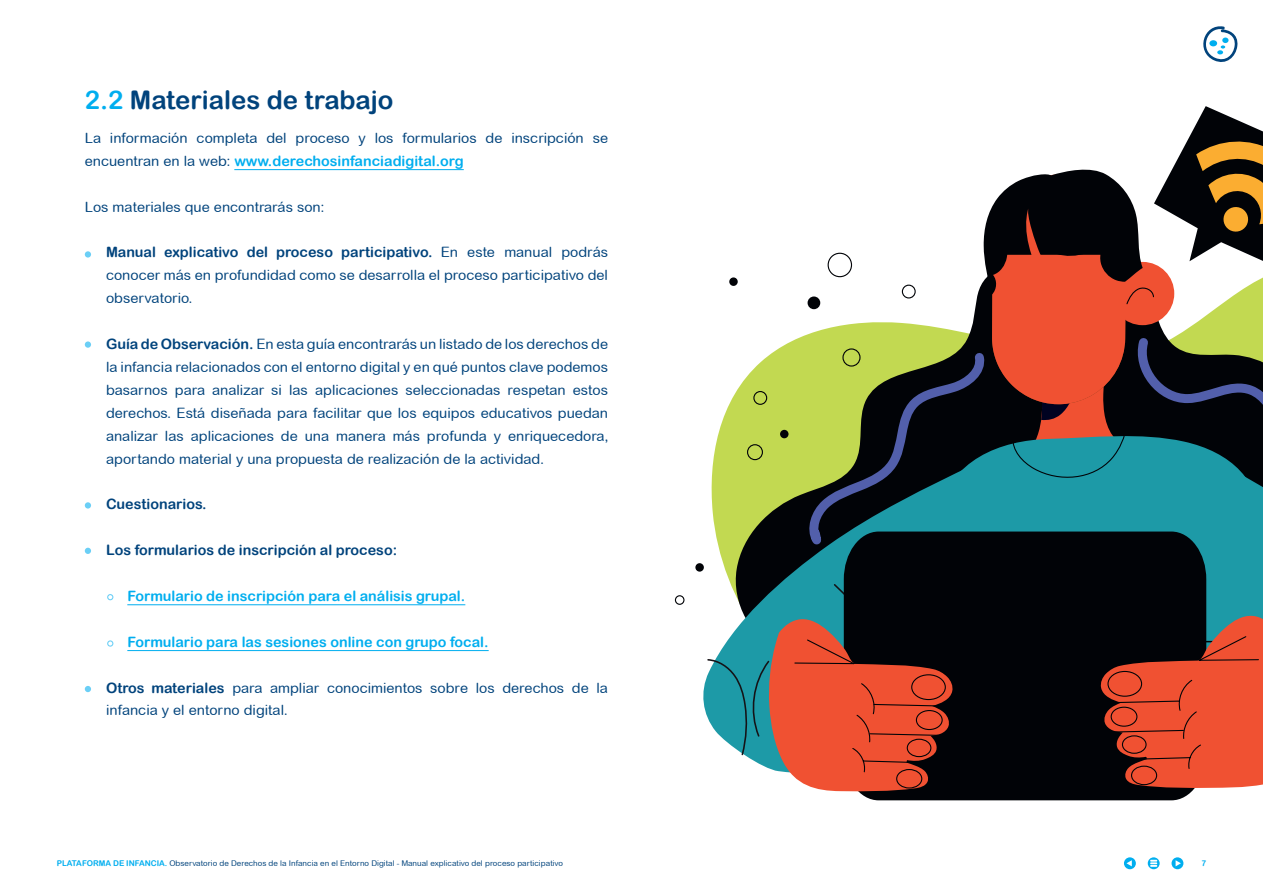
<style>
.page{position:relative;width:1263px;height:893px;background:#fff}
.page>*{position:absolute;margin:0;border:0;box-sizing:border-box;transform-origin:0 0}
.t1{font:25.8px "Arial Rounded MT Bold";color:#01437c}
.t2{font:14.25px/23px "Arial Rounded MT";color:#01437c}
.t3{font:14.25px "Arial Rounded MT Bold";color:#00aeef}
.t4{font:14.25px "Arial Rounded MT Bold";color:#01437c}
.t5{font:7.95px "Arial Rounded MT";color:#01437c}
.t6{font:7.95px "Arial Rounded MT Bold";color:#00aeef}
.s1{color:#00aeef}
.s2{font-family:"Arial Rounded MT";color:#01437c}
.s3{font-family:"Arial Rounded MT"}
.s4{font-family:"Arial Rounded MT Bold"}
.s5{font-family:"Arial Rounded MT Bold";color:#00aeef}
</style>
<div class="page">
<div style="left:1124px;top:857px;width:12px;height:12px;background:#00aeef;border-radius:50%"></div>
<svg style="left:1126px;top:860px;width:6px;height:6px"></svg>
<svg style="left:1148px;top:857px;width:12px;height:12px"></svg>
<svg style="left:1150px;top:860px;width:7px;height:7px"></svg>
<svg style="left:1171px;top:857px;width:12px;height:12px"></svg>
<svg style="left:1175px;top:860px;width:6px;height:6px"></svg>
<svg style="left:1203px;top:26px;width:35px;height:36px"></svg>
<hr style="left:234px;top:169px;width:230px;height:1px;background:#00aeef">
<hr style="left:127px;top:604px;width:338px;height:1px;background:#00aeef">
<hr style="left:127px;top:650px;width:362px;height:1px;background:#00aeef">
<svg style="left:107px;top:594px;width:6px;height:6px"></svg>
<svg style="left:107px;top:640px;width:6px;height:7px"></svg>
<div style="left:85px;top:251px;width:6px;height:7px;background:#6bcff6;border-radius:50%"></div>
<div style="left:85px;top:341px;width:6px;height:7px;background:#6bcff6;border-radius:50%"></div>
<div style="left:85px;top:502px;width:6px;height:7px;background:#6bcff6;border-radius:50%"></div>
<svg style="left:85px;top:548px;width:6px;height:6px"></svg>
<svg style="left:85px;top:686px;width:6px;height:6px"></svg>
<svg style="left:703px;top:605px;width:65px;height:163px"></svg>
<svg style="left:706px;top:658px;width:43px;height:98px"></svg>
<div style="left:859px;top:792px;width:332px;height:8px;background:#010307"></div>
<svg style="left:749px;top:637px;width:19px;height:101px;background:#1c919d"></svg>
<svg style="left:768px;top:106px;width:495px;height:686px"></svg>
<svg style="left:674px;top:252px;width:589px;height:353px"></svg>
<div style="left:695px;top:563px;width:9px;height:9px;background:#010307;border-radius:50%"></div>
<div style="left:807px;top:296px;width:13px;height:13px;background:#010307;border-radius:50%"></div>
<div style="left:780px;top:430px;width:8px;height:8px;background:#010307;border-radius:50%"></div>
<div style="left:729px;top:277px;width:9px;height:9px;background:#010307;border-radius:50%"></div>
<h1 class="t1" style="left:85px;top:85px;width:310px"><span class="s1">2.2</span> Materiales de trabajo</h1>
<p class="t2" style="left:85px;top:126px;width:525px">La información completa del proceso y los formularios de inscripción se</p>
<p class="t3" style="left:85px;top:152px;width:380px"><span class="s2">encuentran en la web:</span> www.derechosinfanciadigital.org</p>
<p class="t2" style="left:85px;top:195px;width:241px">Los materiales que encontrarás son:</p>
<p class="t4" style="left:106px;top:244px;width:503px">Manual explicativo del proceso participativo. <span class="s3">En este manual podrás</span></p>
<p class="t2" style="left:106px;top:264px;width:503px">conocer más en profundidad como se desarrolla el proceso participativo del observatorio.</p>
<p class="t2" style="left:106px;top:332px;width:504px;text-align:justify"><span class="s4">Guía de Observación.</span> En esta guía encontrarás un listado de los derechos de la infancia relacionados con el entorno digital y en qué puntos clave podemos basarnos para analizar si las aplicaciones seleccionadas respetan estos derechos. Está diseñada para facilitar que los equipos educativos puedan analizar las aplicaciones de una manera más profunda y enriquecedora, aportando material y una propuesta de realización de la actividad.</p>
<p class="t4" style="left:106px;top:496px;width:102px">Cuestionarios.</p>
<p class="t4" style="left:106px;top:542px;width:293px">Los formularios de inscripción al proceso:</p>
<p class="t3" style="left:127px;top:587px;width:339px">Formulario de inscripción para el análisis grupal.</p>
<p class="t3" style="left:127px;top:633px;width:363px">Formulario para las sesiones online con grupo focal.</p>
<p class="t2" style="left:106px;top:676px;width:503px"><span class="s4">Otros materiales</span> para ampliar conocimientos sobre los derechos de la infancia y el entorno digital.</p>
<p class="t5" style="left:57px;top:859px;width:508px"><span class="s5">PLATAFORMA DE INFANCIA.</span> Observatorio de Derechos de la Infancia en el Entorno Digital - Manual explicativo del proceso participativo</p>
<p class="t6" style="left:1201px;top:859px;width:6px">7</p>
</div>
